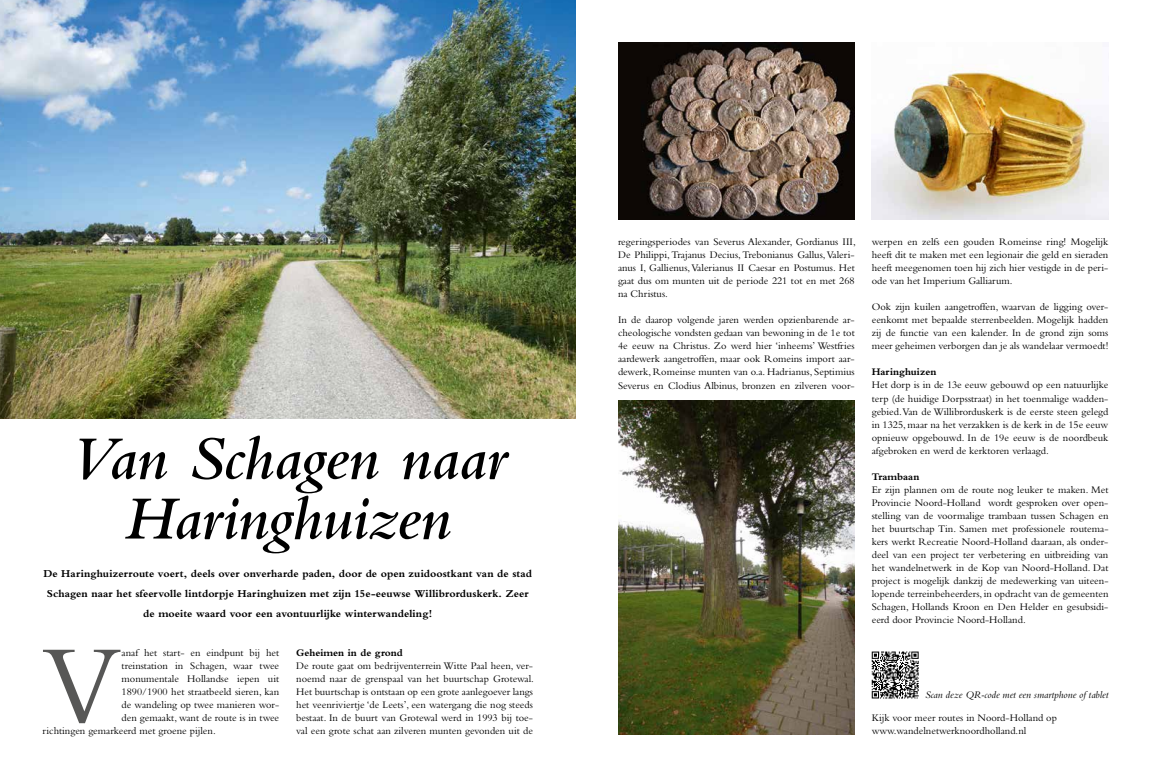
<style>
.page{position:relative;width:1151px;height:783px;background:#fff}
.page>*{position:absolute;margin:0;border:0;box-sizing:border-box;transform-origin:0 0}
.t1{font:115px "Bembo";color:#575756}
.t2{font:italic 600 64px/60px "Bembo";letter-spacing:-.01em;color:#000;text-align:center}
.t3{font:700 11px/20px "Bembo";letter-spacing:.005em;color:#000;text-align:center}
.t4{font:10.5px/13px "Bembo";color:#000;text-align:justify}
.t5{font:italic 10.5px "Bembo";color:#000}
.t6{font:700 10.5px "Bembo";color:#000}
</style>
<div class="page">
<img style="left:618px;top:400px;width:237px;height:334px">
<img style="left:0;top:0;width:575px;height:419px">
<img style="left:872px;top:65px;width:236px;height:154px">
<img style="left:619px;top:43px;width:235px;height:176px">
<svg style="left:872px;top:651px;width:47px;height:47px"></svg>
<h2 class="t2" style="left:70px;top:428px;width:438px">Van Schagen naar<br>Haringhuizen</h2>
<p class="t3" style="left:43px;top:563px;width:490px">De Haringhuizerroute voert, deels over onverharde paden, door de open zuidoostkant van de stad<br>Schagen naar het sfeervolle lintdorpje Haringhuizen met zijn 15e-eeuwse Willibrorduskerk. Zeer de moeite waard voor een avontuurlijke winterwandeling!</p>
<h1 class="t1" style="left:43px;top:618px;width:81px">V</h1>
<p class="t4" style="left:122px;top:646px;width:159px">anaf het start- en eindpunt bij het</p>
<p class="t6" style="left:296px;top:647px;width:108px">Geheimen in de grond</p>
<p class="t4" style="left:296px;top:659px;width:239px">De route gaat om bedrijventerrein Witte Paal heen, ver&shy;noemd naar de grenspaal van het buurtschap Grotewal.<br>Het buurtschap is ontstaan op een grote aanlegoever langs het veenriviertje ‘de Leets’, een watergang die nog steeds bestaat. In de buurt van Grotewal werd in 1993 bij toe&shy;val een grote schat aan zilveren munten gevonden uit de</p>
<p class="t4" style="left:122px;top:659px;width:159px">treinstation in Schagen, waar twee</p>
<p class="t4" style="left:122px;top:672px;width:159px">monumentale Hollandse iepen uit</p>
<p class="t4" style="left:122px;top:685px;width:159px">1890/1900 het straatbeeld sieren, kan</p>
<p class="t4" style="left:122px;top:698px;width:159px">de wandeling op twee manieren wor-</p>
<p class="t4" style="left:122px;top:711px;width:159px">den gemaakt, want de route is in twee</p>
<p class="t4" style="left:43px;top:724px;width:175px">richtingen gemarkeerd met groene pijlen.</p>
<p class="t4" style="left:618px;top:235px;width:239px">regeringsperiodes van Severus Alexander, Gordianus III, De Philippi, Trajanus Decius, Trebonianus Gallus, Valeri&shy;anus I, Gallienus, Valerianus II Caesar en Postumus. Het gaat dus om munten uit de periode 221 tot en met 268 na Christus.</p>
<p class="t4" style="left:618px;top:313px;width:238px">In de daarop volgende jaren werden opzienbarende ar&shy;cheologische vondsten gedaan van bewoning in de 1e tot 4e eeuw na Christus. Zo werd hier ‘inheems’ Westfries aardewerk aangetroffen, maar ook Romeins import aar&shy;dewerk, Romeinse munten van o.a. Hadrianus, Septimius Severus en Clodius Albinus, bronzen en zilveren voor-</p>
<p class="t4" style="left:872px;top:235px;width:238px">werpen en zelfs een gouden Romeinse ring! Mogelijk heeft dit te maken met een legionair die geld en sieraden heeft meegenomen toen hij zich hier vestigde in de peri&shy;ode van het Imperium Galliarum.</p>
<p class="t4" style="left:872px;top:300px;width:238px">Ook zijn kuilen aangetroffen, waarvan de ligging over&shy;eenkomt met bepaalde sterrenbeelden. Mogelijk hadden zij de functie van een kalender. In de grond zijn soms meer geheimen verborgen dan je als wandelaar vermoedt!</p>
<p class="t6" style="left:872px;top:366px;width:66px">Haringhuizen</p>
<p class="t4" style="left:872px;top:378px;width:238px">Het dorp is in de 13e eeuw gebouwd op een natuurlijke terp (de huidige Dorpsstraat) in het toenmalige wadden&shy;gebied.Van de Willibrorduskerk is de eerste steen gelegd in 1325, maar na het verzakken is de kerk in de 15e eeuw opnieuw opgebouwd. In de 19e eeuw is de noordbeuk afgebroken en werd de kerktoren verlaagd.</p>
<p class="t6" style="left:872px;top:470px;width:49px">Trambaan</p>
<p class="t4" style="left:872px;top:482px;width:238px">Er zijn plannen om de route nog leuker te maken. Met Provincie Noord-Holland wordt gesproken over open&shy;stelling van de voormalige trambaan tussen Schagen en het buurtschap Tin. Samen met professionele routema&shy;kers werkt Recreatie Noord-Holland daaraan, als onder&shy;deel van een project ter verbetering en uitbreiding van het wandelnetwerk in de Kop van Noord-Holland. Dat project is mogelijk dankzij de medewerking van uiteen&shy;lopende terreinbeheerders, in opdracht van de gemeenten Schagen, Hollands Kroon en Den Helder en gesubsidi&shy;eerd door Provincie Noord-Holland.</p>
<p class="t5" style="left:925px;top:688px;width:185px">Scan deze QR-code met een smartphone of tablet</p>
<p class="t4" style="left:872px;top:711px;width:187px">Kijk voor meer routes in Noord-Holland op www.wandelnetwerknoordholland.nl</p>
</div>
